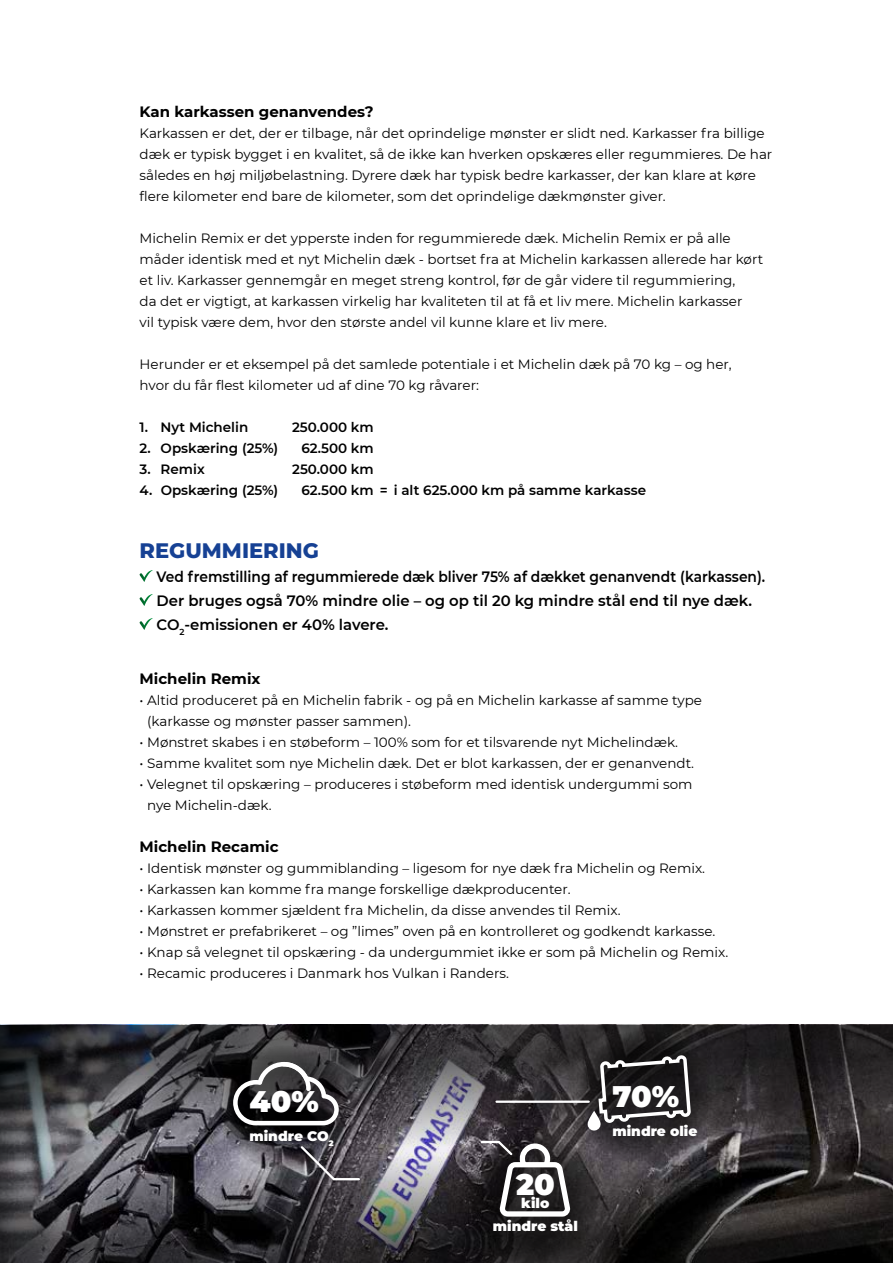
<style>
.page{position:relative;width:893px;height:1263px;background:#fff}
.page>*{position:absolute;margin:0;border:0;box-sizing:border-box;transform-origin:0 0}
.t1{font:900 29.85px "Montserrat";color:#fff}
.t2{font:800 21px "Montserrat";color:#164194}
.t3{font:600 15px/24px "Montserrat";color:#000;scale:.92 1}
.t4{font:700 15px "Montserrat";color:#000}
.t5{font:900 13.8px/23px "Montserrat";color:#fff;text-align:center}
.t6{font:13.5px/21px "Montserrat";color:#000}
.t7{font:600 13.5px "Montserrat";color:#000}
</style>
<div class="page">
<svg style="left:0;top:1164px;width:893px;height:99px;background:#363538"></svg>
<svg style="left:140px;top:570px;width:13px;height:12px"></svg>
<svg style="left:140px;top:594px;width:13px;height:12px"></svg>
<svg style="left:140px;top:618px;width:13px;height:12px"></svg>
<svg style="left:0;top:1025px;width:893px;height:139px;background:#403e42"></svg>
<svg style="left:577px;top:1030px;width:135px;height:135px;background:#252324"></svg>
<svg style="left:463px;top:1054px;width:228px;height:209px;background:#383537"></svg>
<svg style="left:217px;top:1045px;width:136px;height:127px;background:#413f43"></svg>
<svg style="left:233px;top:1062px;width:106px;height:63px"></svg>
<svg style="left:299px;top:1144px;width:62px;height:37px;background:#5b575d"></svg>
<hr style="left:497px;top:1100px;width:92px;height:3px;background:#fff">
<p class="t4" style="left:140px;top:101px;width:236px">Kan karkassen genanvendes?</p>
<p class="t6" style="left:140px;top:122px;width:634px">Karkassen er det, der er tilbage, når det oprindelige mønster er slidt ned. Karkasser fra billige dæk er typisk bygget i en kvalitet, så de ikke kan hverken opskæres eller regummieres. De har således en høj miljøbelastning. Dyrere dæk har typisk bedre karkasser, der kan klare at køre flere kilometer end bare de kilometer, som det oprindelige dækmønster giver.</p>
<p class="t6" style="left:140px;top:227px;width:625px">Michelin Remix er det ypperste inden for regummierede dæk. Michelin Remix er på alle måder identisk med et nyt Michelin dæk - bortset fra at Michelin karkassen allerede har kørt et liv. Karkasser gennemgår en meget streng kontrol, før de går videre til regummiering,<br>da det er vigtigt, at karkassen virkelig har kvaliteten til at få et liv mere. Michelin karkasser<br>vil typisk være dem, hvor den største andel vil kunne klare et liv mere.</p>
<p class="t6" style="left:140px;top:353px;width:594px">Herunder er et eksempel på det samlede potentiale i et Michelin dæk på 70 kg – og her, hvor du får flest kilometer ud af dine 70 kg råvarer:</p>
<p class="t7" style="left:140px;top:418px;width:110px">1. Nyt Michelin</p>
<p class="t7" style="left:292px;top:418px;width:83px">250.000 km</p>
<p class="t7" style="left:140px;top:439px;width:140px">2. Opskæring (25%)</p>
<p class="t7" style="left:301px;top:439px;width:74px">62.500 km</p>
<p class="t7" style="left:140px;top:460px;width:67px">3. Remix</p>
<p class="t7" style="left:292px;top:460px;width:83px">250.000 km</p>
<p class="t7" style="left:140px;top:481px;width:140px">4. Opskæring (25%)</p>
<p class="t7" style="left:301px;top:481px;width:346px">62.500 km = i alt 625.000 km på samme karkasse</p>
<h2 class="t2" style="left:140px;top:535px;width:181px">REGUMMIERING</h2>
<p class="t3" style="left:156px;top:564px;width:663px">Ved fremstilling af regummierede dæk bliver 75% af dækket genanvendt (karkassen).<br>Der bruges også 70% mindre olie – og op til 20 kg mindre stål end til nye dæk.<br>CO<sub>2</sub>-emissionen er 40% lavere.</p>
<p class="t4" style="left:140px;top:668px;width:122px">Michelin Remix</p>
<p class="t6" style="left:147px;top:689px;width:556px;text-indent:-8px">• Altid produceret på en Michelin fabrik - og på en Michelin karkasse af samme type (karkasse og mønster passer sammen).</p>
<p class="t6" style="left:140px;top:731px;width:540px">• Mønstret skabes i en støbeform – 100% som for et tilsvarende nyt Michelindæk.</p>
<p class="t6" style="left:140px;top:752px;width:556px">• Samme kvalitet som nye Michelin dæk. Det er blot karkassen, der er genanvendt.</p>
<p class="t6" style="left:147px;top:773px;width:547px;text-indent:-8px">• Velegnet til opskæring – produceres i støbeform med identisk undergummi som nye Michelin-dæk.</p>
<p class="t4" style="left:140px;top:836px;width:140px">Michelin Recamic</p>
<p class="t6" style="left:140px;top:857px;width:567px">• Identisk mønster og gummiblanding – ligesom for nye dæk fra Michelin og Remix.</p>
<p class="t6" style="left:140px;top:878px;width:432px">• Karkassen kan komme fra mange forskellige dækproducenter.</p>
<p class="t6" style="left:140px;top:899px;width:482px">• Karkassen kommer sjældent fra Michelin, da disse anvendes til Remix.</p>
<p class="t6" style="left:140px;top:920px;width:577px">• Mønstret er prefabrikeret – og ”limes” oven på en kontrolleret og godkendt karkasse.</p>
<p class="t6" style="left:140px;top:941px;width:590px">• Knap så velegnet til opskæring - da undergummiet ikke er som på Michelin og Remix.</p>
<p class="t6" style="left:140px;top:962px;width:371px">• Recamic produceres i Danmark hos Vulkan i Randers.</p>
<h1 class="t1" style="left:249px;top:1079px;width:71px">40%</h1>
<p class="t5" style="left:249px;top:1124px;width:86px">mindre CO<sub>2</sub></p>
<h1 class="t1" style="left:516px;top:1161px;width:40px">20</h1>
<p class="t5" style="left:493px;top:1191px;width:87px">kilo mindre stål</p>
<h1 class="t1" style="left:612px;top:1074px;width:68px">70%</h1>
<p class="t5" style="left:612px;top:1118px;width:86px">mindre olie</p>
</div>
